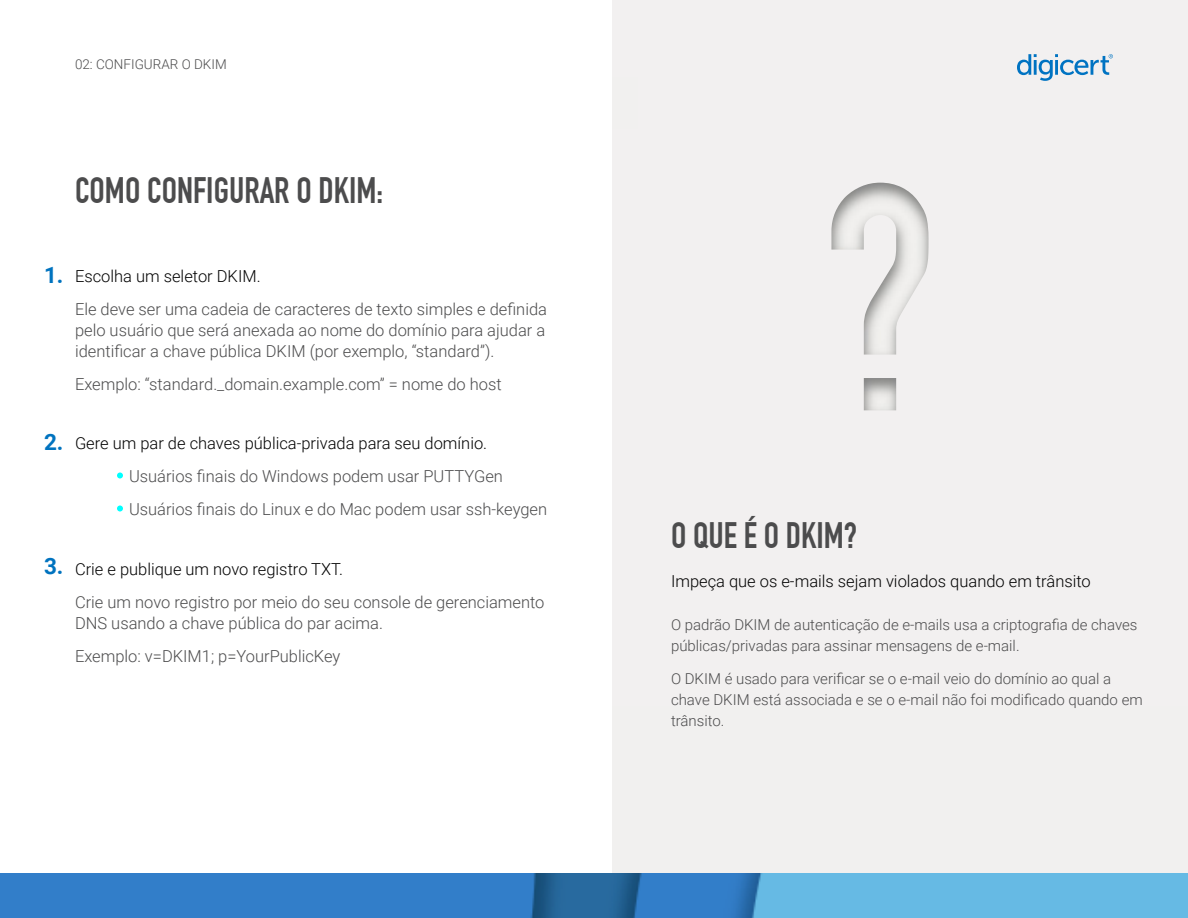
<style>
.page{position:relative;width:1188px;height:918px;background:#fff}
.page>*{position:absolute;margin:0;border:0;box-sizing:border-box;transform-origin:0 0}
.t1{font:700 36px "DIN Condensed";color:#4c4c4d}
.P2C_Following_H3_-_1{font:700 22.5px "Roboto";color:#0073bf}
.P2C_Following_H3_-_1-2{font:300 16.5px/21px "Roboto";color:#4c4c4d;text-align:justify}
.t2{font:300 16.5px "Roboto";color:#000}
.P2C_Following_H3_-_1-3{font:300 15px/21px "Roboto";color:#4c4c4d}
.P3_Page_Numbers_Doc{font:300 13.5px "Roboto";color:#4c4c4d}
</style>
<div class="page">
<div style="left:613px;top:0;width:575px;height:918px;background:#f1f0ef"></div>
<svg style="left:831px;top:182px;width:98px;height:229px"></svg>
<svg style="left:1017px;top:54px;width:96px;height:27px"></svg>
<img style="left:0;top:873px;width:1188px;height:45px">
<svg style="left:117px;top:472px;width:6px;height:6px"></svg>
<svg style="left:117px;top:506px;width:6px;height:6px"></svg>
<p class="P3_Page_Numbers_Doc" style="left:75px;top:55px;width:153px">02: CONFIGURAR O DKIM</p>
<p class="t1" style="left:75px;top:169px;width:310px">COMO CONFIGURAR O DKIM:</p>
<p class="P2C_Following_H3_-_1" style="left:44px;top:259px;width:21px">1.</p>
<p class="t2" style="left:75px;top:264px;width:187px">Escolha um seletor DKIM.</p>
<p class="P2C_Following_H3_-_1-2" style="left:75px;top:298px;width:474px">Ele deve ser uma cadeia de caracteres de texto simples e definida pelo usuário que será anexada ao nome do domínio para ajudar a identificar a chave pública DKIM (por exemplo, “standard”).</p>
<p class="P2C_Following_H3_-_1-2" style="left:75px;top:373px;width:428px">Exemplo: “standard._domain.example.com” = nome do host</p>
<p class="P2C_Following_H3_-_1" style="left:44px;top:427px;width:21px">2.</p>
<p class="t2" style="left:75px;top:432px;width:414px">Gere um par de chaves pública-privada para seu domínio.</p>
<p class="P2C_Following_H3_-_1-2" style="left:129px;top:465px;width:375px">Usuários finais do Windows podem usar PUTTYGen</p>
<p class="P2C_Following_H3_-_1-2" style="left:129px;top:498px;width:420px">Usuários finais do Linux e do Mac podem usar ssh-keygen</p>
<p class="P2C_Following_H3_-_1" style="left:44px;top:551px;width:21px">3.</p>
<p class="t2" style="left:75px;top:557px;width:270px">Crie e publique um novo registro TXT.</p>
<p class="P2C_Following_H3_-_1-2" style="left:75px;top:591px;width:471px">Crie um novo registro por meio do seu console de gerenciamento<br>DNS usando a chave pública do par acima.</p>
<p class="P2C_Following_H3_-_1-2" style="left:75px;top:645px;width:267px">Exemplo: v=DKIM1; p=YourPublicKey</p>
<p class="t1" style="left:671px;top:514px;width:188px">O QUE É O DKIM?</p>
<p class="t2" style="left:671px;top:570px;width:421px">Impeça que os e-mails sejam violados quando em trânsito</p>
<p class="P2C_Following_H3_-_1-3" style="left:671px;top:614px;width:468px">O padrão DKIM de autenticação de e-mails usa a criptografia de chaves públicas/privadas para assinar mensagens de e-mail.</p>
<p class="P2C_Following_H3_-_1-3" style="left:671px;top:668px;width:473px">O DKIM é usado para verificar se o e-mail veio do domínio ao qual a chave DKIM está associada e se o e-mail não foi modificado quando em trânsito.</p>
</div>
